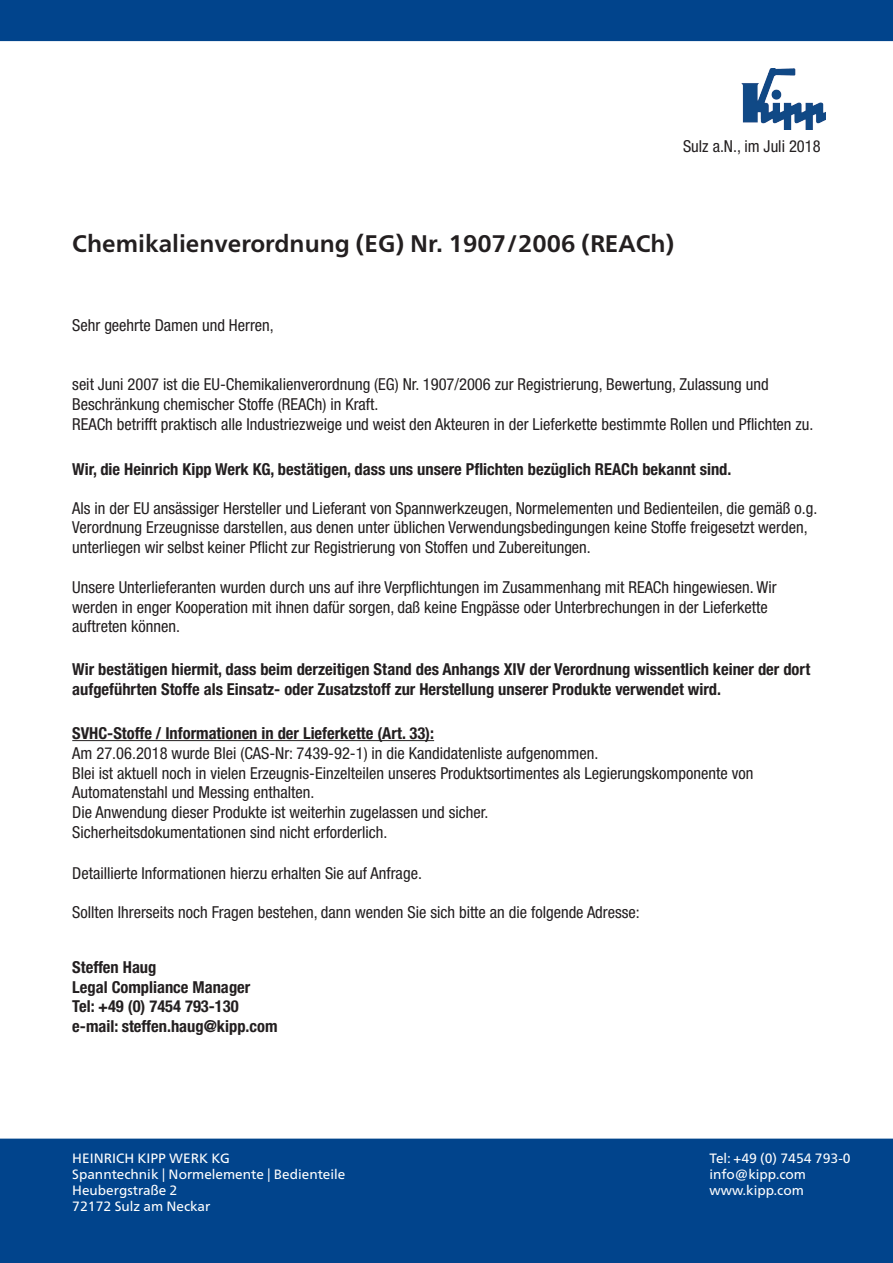
<style>
.page{position:relative;width:893px;height:1263px;background:#fff}
.page>*{position:absolute;margin:0;border:0;box-sizing:border-box;transform-origin:0 0}
.t1{font:700 24px "Frutiger Neue LTW1 G";color:#231f20}
.t2{font:condensed 16.5px/19.8px "Helvetica Neue LTW1 G";color:#231f20}
.t3{font:700 condensed 16.5px/19.8px "Helvetica Neue LTW1 G";color:#231f20}
.t4{font:13.5px/16.2px "Frutiger Neue LTW1 G";color:#fff}
</style>
<div class="page">
<div style="left:0;top:0;width:893px;height:42px;background:#01448c"></div>
<img style="left:742px;top:68px;width:83px;height:61px">
<div style="left:0;top:1138px;width:893px;height:125px;background:#01448c"></div>
<hr style="left:72px;top:740px;width:362px;height:1px;background:#231f20">
<p class="t2" style="left:683px;top:136px;width:139px">Sulz a.N., im Juli 2018</p>
<h1 class="t1" style="left:72px;top:230px;width:603px">Chemikalienverordnung (EG) Nr. 1907/2006 (REACh)</h1>
<p class="t2" style="left:72px;top:315px;width:203px">Sehr geehrte Damen und Herren,</p>
<p class="t2" style="left:72px;top:374px;width:743px">seit Juni 2007 ist die EU-Chemikalienverordnung (EG) Nr. 1907/2006 zur Registrierung, Bewertung, Zulassung und<br>Beschränkung chemischer Stoffe (REACh) in Kraft.<br>REACh betrifft praktisch alle Industriezweige und weist den Akteuren in der Lieferkette bestimmte Rollen und Pflichten zu.</p>
<p class="t3" style="left:72px;top:460px;width:661px">Wir, die Heinrich Kipp Werk KG, bestätigen, dass uns unsere Pflichten bezüglich REACh bekannt sind.</p>
<p class="t2" style="left:72px;top:498px;width:747px">Als in der EU ansässiger Hersteller und Lieferant von Spannwerkzeugen, Normelementen und Bedienteilen, die gemäß o.g.<br>Verordnung Erzeugnisse darstellen, aus denen unter üblichen Verwendungsbedingungen keine Stoffe freigesetzt werden, unterliegen wir selbst keiner Pflicht zur Registrierung von Stoffen und Zubereitungen.</p>
<p class="t2" style="left:72px;top:577px;width:706px">Unsere Unterlieferanten wurden durch uns auf ihre Verpflichtungen im Zusammenhang mit REACh hingewiesen. Wir werden in enger Kooperation mit ihnen dafür sorgen, daß keine Engpässe oder Unterbrechungen in der Lieferkette auftreten können.</p>
<p class="t3" style="left:72px;top:659px;width:739px">Wir bestätigen hiermit, dass beim derzeitigen Stand des Anhangs XIV der Verordnung wissentlich keiner der dort aufgeführten Stoffe als Einsatz- oder Zusatzstoff zur Herstellung unserer Produkte verwendet wird.</p>
<p class="t3" style="left:72px;top:723px;width:363px">SVHC-Stoffe / Informationen in der Lieferkette (Art. 33):</p>
<p class="t2" style="left:72px;top:743px;width:682px">Am 27.06.2018 wurde Blei (CAS-Nr: 7439-92-1) in die Kandidatenliste aufgenommen.<br>Blei ist aktuell noch in vielen Erzeugnis-Einzelteilen unseres Produktsortimentes als Legierungskomponente von Automatenstahl und Messing enthalten.<br>Die Anwendung dieser Produkte ist weiterhin zugelassen und sicher.<br>Sicherheitsdokumentationen sind nicht erforderlich.</p>
<p class="t2" style="left:72px;top:864px;width:351px">Detaillierte Informationen hierzu erhalten Sie auf Anfrage.</p>
<p class="t2" style="left:72px;top:902px;width:569px">Sollten Ihrerseits noch Fragen bestehen, dann wenden Sie sich bitte an die folgende Adresse:</p>
<p class="t3" style="left:72px;top:957px;width:207px">Steffen Haug<br>Legal Compliance Manager<br>Tel: +49 (0) 7454 793-130 e-mail: steffen.haug@kipp.com</p>
<p class="t4" style="left:72px;top:1150px;width:274px">HEINRICH KIPP WERK KG<br>Spanntechnik | Normelemente | Bedienteile<br>Heubergstraße 2<br>72172 Sulz am Neckar</p>
<p class="t4" style="left:709px;top:1150px;width:143px">Tel: +49 (0) 7454 793-0 info@kipp.com www.kipp.com</p>
</div>
